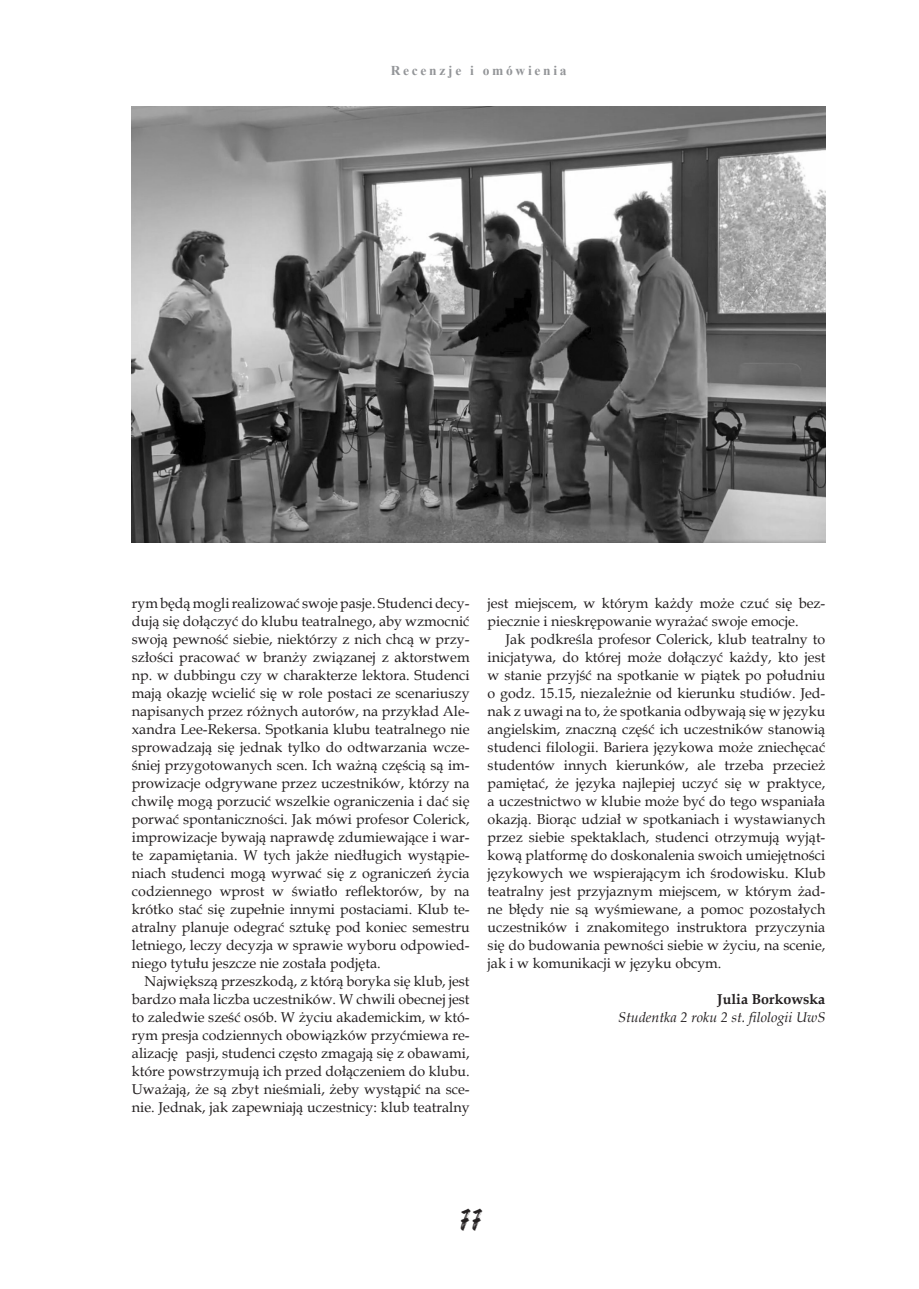
<style>
.page{position:relative;width:919px;height:1289px;background:#fff}
.page>*{position:absolute;margin:0;border:0;box-sizing:border-box;transform-origin:0 0}
.t1{font:22.5px "Dry Brush";color:#231f20}
.Normalny{font:14.25px/18px "Book Antiqua";color:#231f20;text-align:justify}
.Normalny-2{font:italic 14.25px "Book Antiqua";color:#231f20}
.Normalny-3{font:700 14.25px "Book Antiqua";color:#231f20}
.t2{font:700 13.5px "Times New Roman";letter-spacing:.2em;color:#939598}
</style>
<div class="page">
<img style="left:132px;top:106px;width:693px;height:436px">
<p class="t2" style="left:390px;top:60px;width:177px">Recenzje i omówienia</p>
<p class="Normalny" style="left:132px;top:594px;width:339px">rym będą mogli realizować swoje pasje. Studenci decy&shy;dują się dołączyć do klubu teatralnego, aby wzmocnić swoją pewność siebie, niektórzy z nich chcą w przy&shy;szłości pracować w branży związanej z aktorstwem np. w dubbingu czy w charakterze lektora. Studenci mają okazję wcielić się w role postaci ze scenariuszy napisanych przez różnych autorów, na przykład Ale&shy;xandra Lee-Rekersa. Spotkania klubu teatralnego nie sprowadzają się jednak tylko do odtwarzania wcze&shy;śniej przygotowanych scen. Ich ważną częścią są im&shy;prowizacje odgrywane przez uczestników, którzy na chwilę mogą porzucić wszelkie ograniczenia i dać się porwać spontaniczności. Jak mówi profesor Colerick, improwizacje bywają naprawdę zdumiewające i war&shy;te zapamiętania. W tych jakże niedługich wystąpie&shy;niach studenci mogą wyrwać się z ograniczeń życia codziennego wprost w światło reflektorów, by na krótko stać się zupełnie innymi postaciami. Klub te&shy;atralny planuje odegrać sztukę pod koniec semestru letniego, leczy decyzja w sprawie wyboru odpowied&shy;niego tytułu jeszcze nie została podjęta.</p>
<p class="Normalny" style="left:132px;top:972px;width:339px;text-indent:13px">Największą przeszkodą, z którą boryka się klub, jest bardzo mała liczba uczestników. W chwili obecnej jest to zaledwie sześć osób. W życiu akademickim, w któ&shy;rym presja codziennych obowiązków przyćmiewa re&shy;alizację pasji, studenci często zmagają się z obawami, które powstrzymują ich przed dołączeniem do klubu.<br>Uważają, że są zbyt nieśmiali, żeby wystąpić na sce&shy;nie. Jednak, jak zapewniają uczestnicy: klub teatralny</p>
<p class="Normalny" style="left:487px;top:594px;width:339px">jest miejscem, w którym każdy może czuć się bez&shy;piecznie i nieskrępowanie wyrażać swoje emocje.</p>
<p class="Normalny" style="left:487px;top:630px;width:339px;text-indent:18px">Jak podkreśla profesor Colerick, klub teatralny to inicjatywa, do której może dołączyć każdy, kto jest w stanie przyjść na spotkanie w piątek po południu o godz. 15.15, niezależnie od kierunku studiów. Jed&shy;nak z uwagi na to, że spotkania odbywają się w języku angielskim, znaczną część ich uczestników stanowią studenci filologii. Bariera językowa może zniechęcać studentów innych kierunków, ale trzeba przecież pamiętać, że języka najlepiej uczyć się w praktyce, a uczestnictwo w klubie może być do tego wspaniała okazją. Biorąc udział w spotkaniach i wystawianych przez siebie spektaklach, studenci otrzymują wyjąt&shy;kową platformę do doskonalenia swoich umiejętności językowych we wspierającym ich środowisku. Klub teatralny jest przyjaznym miejscem, w którym żad&shy;ne błędy nie są wyśmiewane, a pomoc pozostałych uczestników i znakomitego instruktora przyczynia się do budowania pewności siebie w życiu, na scenie, jak i w komunikacji w języku obcym.</p>
<p class="Normalny-3" style="left:717px;top:989px;width:110px">Julia Borkowska</p>
<p class="Normalny-2" style="left:618px;top:1007px;width:209px">Studentka 2 roku 2 st. filologii UwS</p>
<h1 class="t1" style="left:460px;top:1204px;width:25px">77</h1>
</div>
